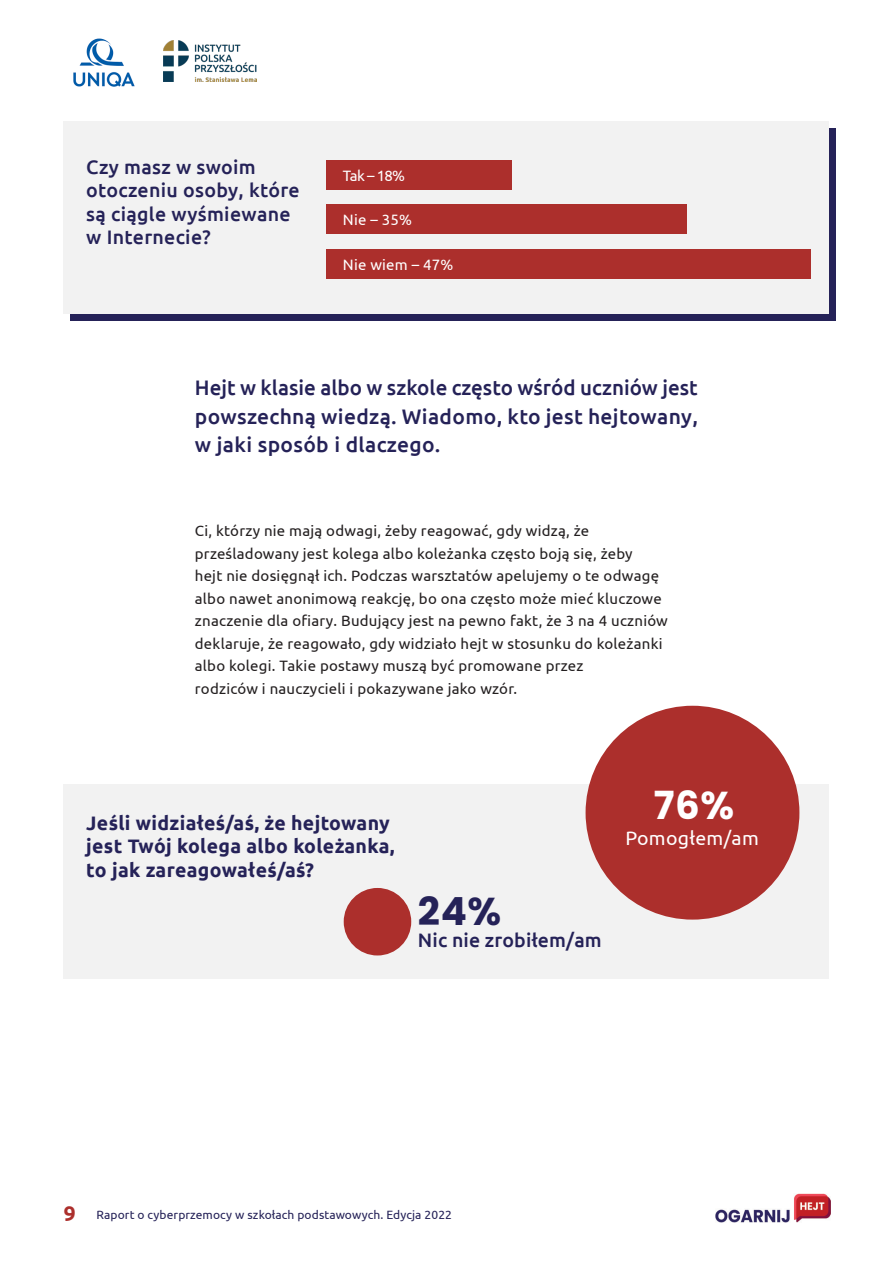
<style>
.page{position:relative;width:893px;height:1263px;background:#fff}
.page>*{position:absolute;margin:0;border:0;box-sizing:border-box;transform-origin:0 0}
.liczba{font:700 38.7px "Poppins";color:#fff}
.liczba-2{font:700 38.7px "Poppins";color:#252258}
.lead{font:500 21px/28.5px "Ubuntu";letter-spacing:.015em;color:#252258;text-align:justify}
.Tytuł_ramka{font:500 19.5px/23.5px "Ubuntu";letter-spacing:.015em;color:#252258}
.Tytuł_ramka-2{font:700 19.5px/23.4px "Ubuntu";letter-spacing:.015em;color:#252258}
.infografika_koło_pod{font:19.5px "Ubuntu";letter-spacing:.015em;color:#fff}
.Akapit{font:15px/22.5px "Ubuntu";letter-spacing:.015em;color:#231f20}
.Pytanie_wykres{font:15px "Ubuntu";letter-spacing:.015em;color:#fff}
.t1{font:12px "Ubuntu";letter-spacing:.01em;color:#252258}
.s1{font-weight:700;font-size:21px;color:#ac2f2c}
</style>
<div class="page">
<div style="left:70px;top:128px;width:766px;height:192px;background:#252258"></div>
<div style="left:64px;top:121px;width:765px;height:193px;background:#f2f2f2"></div>
<div style="left:64px;top:784px;width:765px;height:195px;background:#f2f2f2"></div>
<div style="left:326px;top:160px;width:185px;height:30px;background:#ac2f2c"></div>
<div style="left:326px;top:204px;width:360px;height:30px;background:#ac2f2c"></div>
<div style="left:326px;top:249px;width:484px;height:30px;background:#ac2f2c"></div>
<div style="left:586px;top:706px;width:213px;height:213px;background:#ac2f2c;border-radius:50%"></div>
<div style="left:344px;top:888px;width:67px;height:67px;background:#ac2f2c;border-radius:50%"></div>
<img style="left:73px;top:38px;width:62px;height:49px">
<img style="left:164px;top:41px;width:92px;height:40px">
<img style="left:716px;top:1193px;width:114px;height:29px">
<p class="Tytuł_ramka" style="left:86px;top:155px;width:215px">Czy masz w swoim otoczeniu osoby, które są ciągle wyśmiewane w Internecie?</p>
<p class="Pytanie_wykres" style="left:343px;top:166px;width:64px">Tak – 18%</p>
<p class="Pytanie_wykres" style="left:343px;top:211px;width:71px">Nie – 35%</p>
<p class="Pytanie_wykres" style="left:343px;top:256px;width:112px">Nie wiem – 47%</p>
<p class="lead" style="left:195px;top:373px;width:505px">Hejt w klasie albo w szkole często wśród uczniów jest powszechną wiedzą. Wiadomo, kto jest hejtowany, w jaki sposób i dlaczego.</p>
<p class="Akapit" style="left:195px;top:519px;width:475px">Ci, którzy nie mają odwagi, żeby reagować, gdy widzą, że prześladowany jest kolega albo koleżanka często boją się, żeby<br>hejt nie dosięgnął ich. Podczas warsztatów apelujemy o te odwagę albo nawet anonimową reakcję, bo ona często może mieć kluczowe znaczenie dla ofiary. Budujący jest na pewno fakt, że 3 na 4 uczniów deklaruje, że reagowało, gdy widziało hejt w stosunku do koleżanki albo kolegi. Takie postawy muszą być promowane przez<br>rodziców i nauczycieli i pokazywane jako wzór.</p>
<p class="Tytuł_ramka-2" style="left:86px;top:811px;width:310px">Jeśli widziałeś/aś, że hejtowany jest Twój kolega albo koleżanka, to jak zareagowałeś/aś?</p>
<p class="liczba-2" style="left:418px;top:889px;width:85px">24%</p>
<p class="Tytuł_ramka" style="left:418px;top:928px;width:185px">Nic nie zrobiłem/am</p>
<p class="liczba" style="left:654px;top:783px;width:82px">76%</p>
<p class="infografika_koło_pod" style="left:625px;top:826px;width:135px">Pomogłem/am</p>
<p class="t1" style="left:64px;top:1208px;width:390px"><span class="s1">9</span> Raport o cyberprzemocy w szkołach podstawowych. Edycja 2022</p>
</div>
